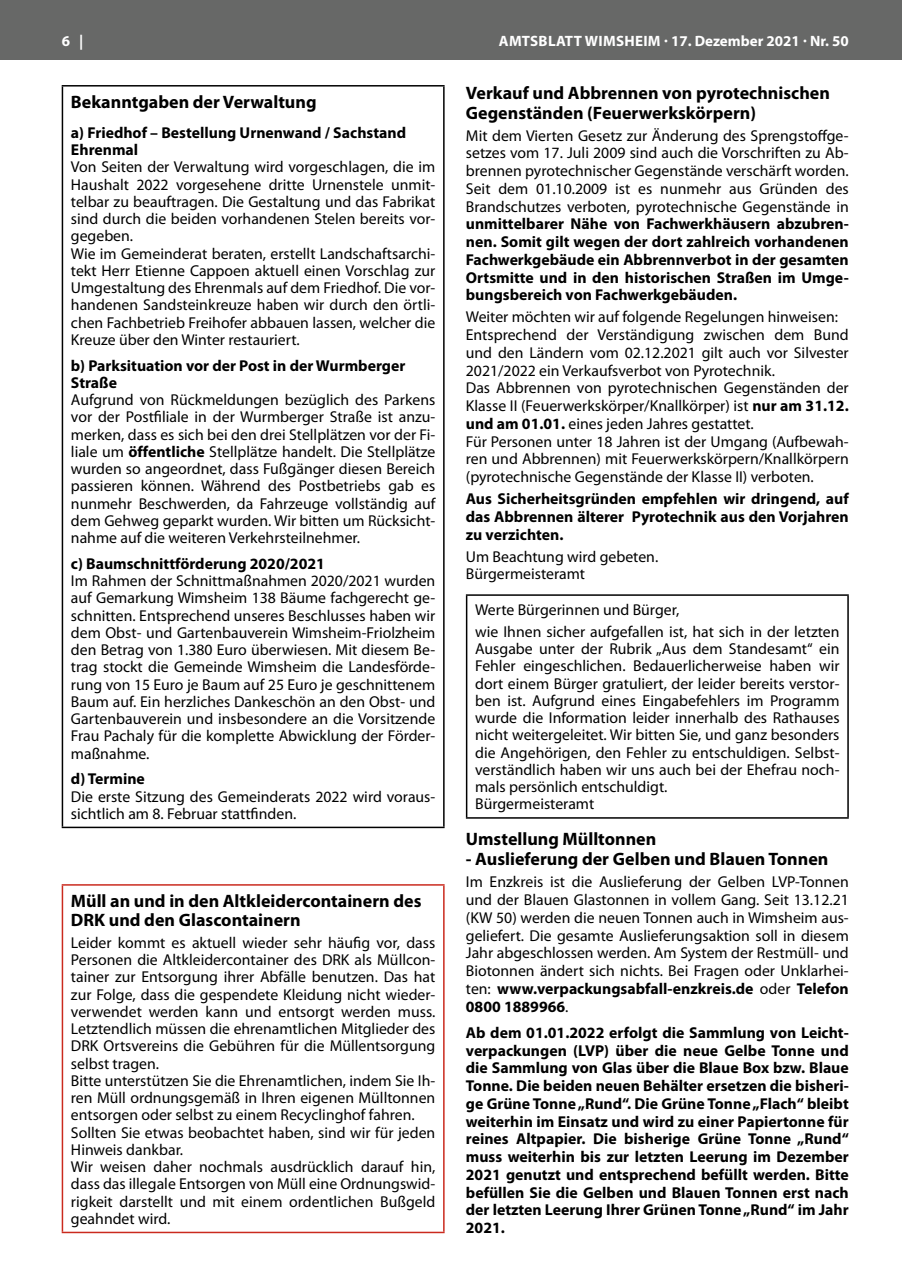
<style>
.page{position:relative;width:902px;height:1280px;background:#fff}
.page>*{position:absolute;margin:0;border:0;box-sizing:border-box;transform-origin:0 0}
.t1{font:700 18px/19.5px "Myriad Pro";color:#000}
.t2{font:15.75px/17.2px "Myriad Pro";color:#000}
.t3{font:700 15.75px/17.7px "Myriad Pro";color:#000;text-align:justify}
.t4{font:700 15px "Myriad Pro";letter-spacing:.005em;color:#fff}
.s1{font-weight:700}
</style>
<div class="page">
<div style="left:0;top:0;width:901px;height:60px;background:#676867"></div>
<hr style="left:62px;top:85px;width:382px;height:2px;background:#000">
<hr style="left:62px;top:87px;width:1px;height:740px;background:#000">
<hr style="left:443px;top:87px;width:1px;height:740px;background:#000">
<hr style="left:62px;top:827px;width:382px;height:1px;background:#000">
<hr style="left:62px;top:884px;width:382px;height:2px;background:#ca2a1e">
<hr style="left:62px;top:886px;width:1px;height:346px;background:#ca2a1e">
<hr style="left:443px;top:886px;width:1px;height:346px;background:#ca2a1e">
<hr style="left:62px;top:1232px;width:382px;height:1px;background:#ca2a1e">
<hr style="left:466px;top:594px;width:382px;height:2px;background:#000">
<hr style="left:466px;top:596px;width:1px;height:221px;background:#000">
<hr style="left:847px;top:596px;width:1px;height:221px;background:#000">
<hr style="left:466px;top:817px;width:382px;height:2px;background:#000">
<p class="t4" style="left:62px;top:31px;width:23px">6 |</p>
<p class="t4" style="left:499px;top:31px;width:351px">AMTSBLATT WIMSHEIM · 17. Dezember 2021 · Nr. 50</p>
<p class="t1" style="left:71px;top:91px;width:247px">Bekanntgaben der Verwaltung</p>
<p class="t3" style="left:71px;top:123px;width:336px;line-height:17.2px">a) Friedhof – Bestellung Urnenwand / Sachstand<br>Ehrenmal</p>
<p class="t2" style="left:71px;top:158px;width:366px">Von Seiten der Verwaltung wird vorgeschlagen, die im Haushalt 2022 vorgesehene dritte Urnenstele unmit&shy;telbar zu beauftragen. Die Gestaltung und das Fabrikat sind durch die beiden vorhandenen Stelen bereits vor&shy;gegeben.<br>Wie im Gemeinderat beraten, erstellt Landschaftsarchi&shy;tekt Herr Etienne Cappoen aktuell einen Vorschlag zur Umgestaltung des Ehrenmals auf dem Friedhof. Die vor&shy;handenen Sandsteinkreuze haben wir durch den örtli&shy;chen Fachbetrieb Freihofer abbauen lassen, welcher die Kreuze über den Winter restauriert.</p>
<p class="t3" style="left:71px;top:356px;width:336px;line-height:17.2px">b) Parksituation vor der Post in der Wurmberger<br>Straße</p>
<p class="t2" style="left:71px;top:391px;width:366px;text-align:justify">Aufgrund von Rückmeldungen bezüglich des Parkens vor der Postfiliale in der Wurmberger Straße ist anzu&shy;merken, dass es sich bei den drei Stellplätzen vor der Fi&shy;liale um <span class="s1">öffentliche</span> Stellplätze handelt. Die Stellplätze wurden so angeordnet, dass Fußgänger diesen Bereich passieren können. Während des Postbetriebs gab es nunmehr Beschwerden, da Fahrzeuge vollständig auf dem Gehweg geparkt wurden. Wir bitten um Rücksicht&shy;nahme auf die weiteren Verkehrsteilnehmer.</p>
<p class="t3" style="left:71px;top:554px;width:255px">c) Baumschnittförderung 2020/2021</p>
<p class="t2" style="left:71px;top:572px;width:366px;text-align:justify">Im Rahmen der Schnittmaßnahmen 2020/2021 wurden auf Gemarkung Wimsheim 138 Bäume fachgerecht ge&shy;schnitten. Entsprechend unseres Beschlusses haben wir dem Obst- und Gartenbauverein Wimsheim-Friolzheim den Betrag von 1.380 Euro überwiesen. Mit diesem Be&shy;trag stockt die Gemeinde Wimsheim die Landesförde&shy;rung von 15 Euro je Baum auf 25 Euro je geschnittenem Baum auf. Ein herzliches Dankeschön an den Obst- und Gartenbauverein und insbesondere an die Vorsitzende Frau Pachaly für die komplette Abwicklung der Förder&shy;maßnahme.</p>
<p class="t3" style="left:71px;top:770px;width:75px">d) Termine</p>
<p class="t2" style="left:71px;top:787px;width:366px">Die erste Sitzung des Gemeinderats 2022 wird voraus&shy;sichtlich am 8. Februar stattfinden.</p>
<p class="t1" style="left:71px;top:890px;width:352px">Müll an und in den Altkleidercontainern des<br>DRK und den Glascontainern</p>
<p class="t2" style="left:71px;top:934px;width:366px">Leider kommt es aktuell wieder sehr häufig vor, dass Personen die Altkleidercontainer des DRK als Müllcon&shy;tainer zur Entsorgung ihrer Abfälle benutzen. Das hat zur Folge, dass die gespendete Kleidung nicht wieder&shy;verwendet werden kann und entsorgt werden muss.<br>Letztendlich müssen die ehrenamtlichen Mitglieder des DRK Ortsvereins die Gebühren für die Müllentsorgung selbst tragen.<br>Bitte unterstützen Sie die Ehrenamtlichen, indem Sie Ih&shy;ren Müll ordnungsgemäß in Ihren eigenen Mülltonnen entsorgen oder selbst zu einem Recyclinghof fahren.<br>Sollten Sie etwas beobachtet haben, sind wir für jeden Hinweis dankbar.<br>Wir weisen daher nochmals ausdrücklich darauf hin, dass das illegale Entsorgen von Müll eine Ordnungswid&shy;rigkeit darstellt und mit einem ordentlichen Bußgeld geahndet wird.</p>
<p class="t1" style="left:466px;top:82px;width:365px;line-height:20px">Verkauf und Abbrennen von pyrotechnischen<br>Gegenständen (Feuerwerkskörpern)</p>
<p class="t2" style="left:466px;top:126px;width:384px;line-height:17.7px;text-align:justify">Mit dem Vierten Gesetz zur Änderung des Sprengstoffge&shy;setzes vom 17. Juli 2009 sind auch die Vorschriften zu Ab&shy;brennen pyrotechnischer Gegenstände verschärft worden.<br>Seit dem 01.10.2009 ist es nunmehr aus Gründen des Brandschutzes verboten, pyrotechnische Gegenstände in</p>
<p class="t3" style="left:466px;top:215px;width:384px">unmittelbarer Nähe von Fachwerkhäusern abzubren&shy;nen. Somit gilt wegen der dort zahlreich vorhandenen Fachwerkgebäude ein Abbrennverbot in der gesamten Ortsmitte und in den historischen Straßen im Umge&shy;bungsbereich von Fachwerkgebäuden.</p>
<p class="t2" style="left:466px;top:308px;width:384px;line-height:17.7px">Weiter möchten wir auf folgende Regelungen hinweisen:<br>Entsprechend der Verständigung zwischen dem Bund und den Ländern vom 02.12.2021 gilt auch vor Silvester 2021/2022 ein Verkaufsverbot von Pyrotechnik.<br>Das Abbrennen von pyrotechnischen Gegenständen der Klasse II (Feuerwerkskörper/Knallkörper) ist <span class="s1">nur am 31.12. und am 01.01.</span> eines jeden Jahres gestattet.<br>Für Personen unter 18 Jahren ist der Umgang (Aufbewah&shy;ren und Abbrennen) mit Feuerwerkskörpern/Knallkörpern (pyrotechnische Gegenstände der Klasse II) verboten.</p>
<p class="t3" style="left:466px;top:489px;width:384px">Aus Sicherheitsgründen empfehlen wir dringend, auf das Abbrennen älterer Pyrotechnik aus den Vorjahren zu verzichten.</p>
<p class="t2" style="left:466px;top:547px;width:194px;line-height:17.7px">Um Beachtung wird gebeten.<br>Bürgermeisteramt</p>
<p class="t2" style="left:475px;top:599px;width:366px;line-height:21.5px">Werte Bürgerinnen und Bürger,<br>wie Ihnen sicher aufgefallen ist, hat sich in der letzten</p>
<p class="t2" style="left:475px;top:640px;width:366px">Ausgabe unter der Rubrik „Aus dem Standesamt“ ein Fehler eingeschlichen. Bedauerlicherweise haben wir dort einem Bürger gratuliert, der leider bereits verstor&shy;ben ist. Aufgrund eines Eingabefehlers im Programm wurde die Information leider innerhalb des Rathauses nicht weitergeleitet. Wir bitten Sie, und ganz besonders die Angehörigen, den Fehler zu entschuldigen. Selbst&shy;verständlich haben wir uns auch bei der Ehefrau noch&shy;mals persönlich entschuldigt.<br>Bürgermeisteramt</p>
<p class="t1" style="left:466px;top:829px;width:192px">Umstellung Mülltonnen</p>
<p class="t1" style="left:466px;top:849px;width:364px">- Auslieferung der Gelben und Blauen Tonnen</p>
<p class="t2" style="left:466px;top:873px;width:384px;line-height:17.7px;text-align:justify">Im Enzkreis ist die Auslieferung der Gelben LVP-Tonnen und der Blauen Glastonnen in vollem Gang. Seit 13.12.21 (KW 50) werden die neuen Tonnen auch in Wimsheim aus&shy;geliefert. Die gesamte Auslieferungsaktion soll in diesem Jahr abgeschlossen werden. Am System der Restmüll- und Biotonnen ändert sich nichts. Bei Fragen oder Unklarhei&shy;ten: <span class="s1">www.verpackungsabfall-enzkreis.de</span> oder <span class="s1">Telefon 0800 1889966</span>.</p>
<p class="t3" style="left:466px;top:1023px;width:384px">Ab dem 01.01.2022 erfolgt die Sammlung von Leicht&shy;verpackungen (LVP) über die neue Gelbe Tonne und die Sammlung von Glas über die Blaue Box bzw. Blaue Tonne. Die beiden neuen Behälter ersetzen die bisheri&shy;ge Grüne Tonne „Rund“. Die Grüne Tonne „Flach“ bleibt weiterhin im Einsatz und wird zu einer Papiertonne für reines Altpapier. Die bisherige Grüne Tonne „Rund“ muss weiterhin bis zur letzten Leerung im Dezember 2021 genutzt und entsprechend befüllt werden. Bitte befüllen Sie die Gelben und Blauen Tonnen erst nach der letzten Leerung Ihrer Grünen Tonne „Rund“ im Jahr 2021.</p>
</div>
